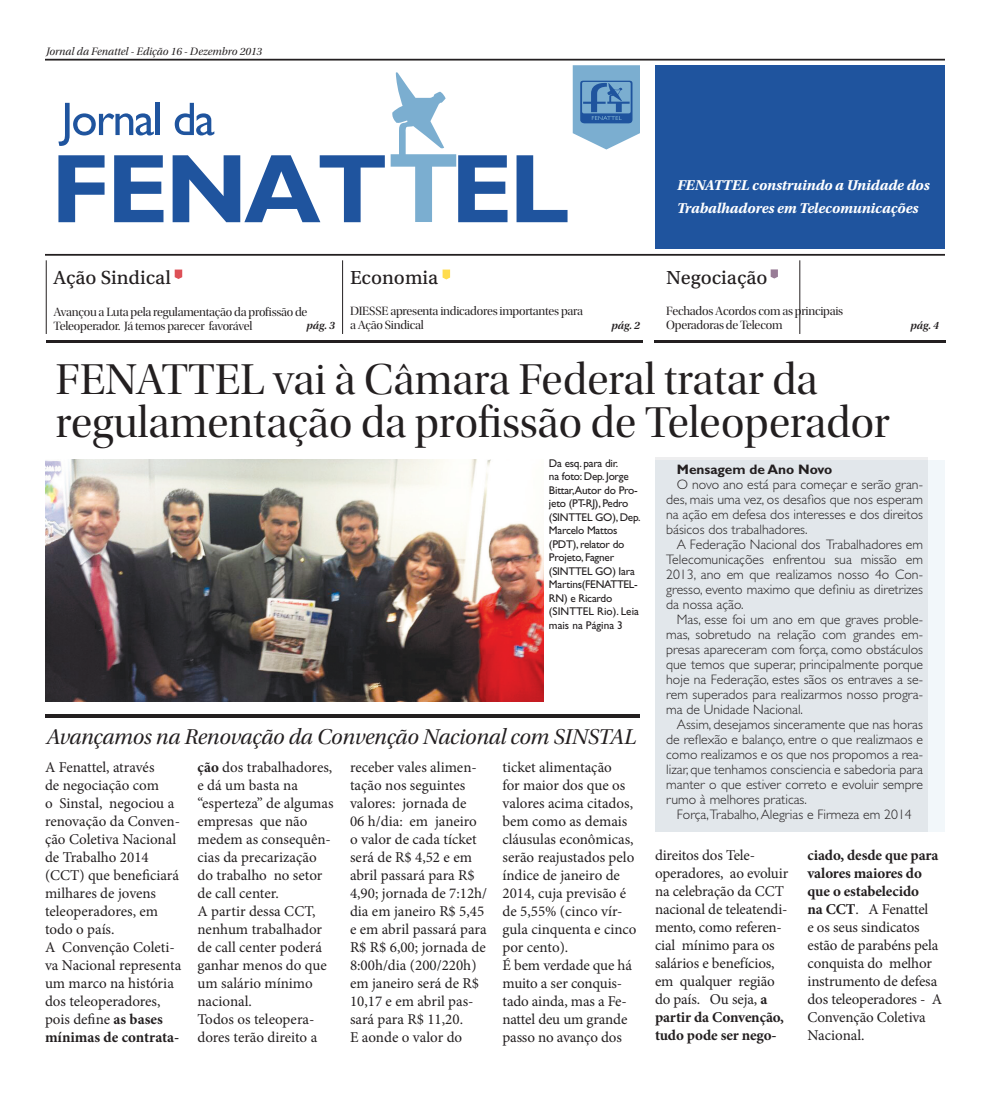
<style>
.page{position:relative;width:990px;height:1099px;background:#fff}
.page>*{position:absolute;margin:0;border:0;box-sizing:border-box;transform-origin:0 0}
.t1{font:45px/42.5px "Utopia Std Disp";color:#231f20}
.t2{font:22.5px "Utopia Std Subh It";letter-spacing:-.01em;color:#231f20}
.t3{font:20px "Utopia Std Capt";color:#231f20}
.t4{font:15px/18px "Minion Pro";letter-spacing:-.005em;color:#231f20}
.t5{font:italic 700 15px/22.5px "Utopia Std";letter-spacing:-.01em;color:#fff}
.t6{font:300 13.75px/15px "Gill Sans Std";color:#231f20;text-align:justify}
.t7{font:700 13.75px "Gill Sans Std";color:#231f20}
.t8{font:12.5px/13.8px "Utopia Std Disp";letter-spacing:-.02em;color:#231f20}
.t9{font:11.25px/13.5px "Gill Sans Std";letter-spacing:-.02em;color:#231f20}
.t10{font:11.25px "Utopia Std Subh It";color:#231f20}
.t11{font:11.25px "Utopia Std Semibold Subh It";letter-spacing:.005em;color:#231f20}
.s1{font-weight:700}
</style>
<div class="page">
<hr style="left:45px;top:59px;width:900px;height:2px;background:#231f20">
<div style="left:655px;top:460px;width:290px;height:372px;background:#e2e7eb"></div>
<div style="left:655px;top:65px;width:290px;height:184px;background:#1f549e"></div>
<hr style="left:45px;top:254px;width:900px;height:2px;background:#231f20">
<svg style="left:58px;top:103px;width:96px;height:43px"></svg>
<hr style="left:156px;top:103px;width:4px;height:32px;background:#1f549e">
<svg style="left:175px;top:103px;width:39px;height:32px"></svg>
<svg style="left:58px;top:155px;width:47px;height:67px"></svg>
<svg style="left:114px;top:155px;width:49px;height:67px"></svg>
<svg style="left:173px;top:155px;width:212px;height:67px"></svg>
<svg style="left:517px;top:155px;width:51px;height:67px"></svg>
<svg style="left:391px;top:72px;width:117px;height:150px"></svg>
<hr style="left:799px;top:260px;width:1px;height:74px;background:#231f20">
<hr style="left:342px;top:260px;width:1px;height:74px;background:#231f20">
<hr style="left:46px;top:260px;width:1px;height:74px;background:#231f20">
<svg style="left:175px;top:269px;width:7px;height:10px"></svg>
<svg style="left:443px;top:269px;width:7px;height:10px"></svg>
<svg style="left:771px;top:269px;width:7px;height:9px"></svg>
<svg style="left:573px;top:65px;width:67px;height:84px"></svg>
<hr style="left:45px;top:714px;width:595px;height:4px;background:#231f20">
<hr style="left:655px;top:340px;width:291px;height:3px;background:#231f20">
<hr style="left:46px;top:340px;width:597px;height:3px;background:#231f20">
<img style="left:45px;top:459px;width:499px;height:243px">
<p class="t10" style="left:46px;top:46px;width:218px">Jornal da Fenattel - Edição 16 - Dezembro 2013</p>
<p class="t5" style="left:677px;top:174px;width:254px">FENATTEL construindo a Unidade dos<br>Trabalhadores em Telecomunicações</p>
<p class="t3" style="left:54px;top:267px;width:119px">Ação Sindical</p>
<p class="t8" style="left:54px;top:305px;width:255px">Avançou a Luta pela regulamentação da profissão de<br>Teleoperador. Já temos parecer favorável</p>
<p class="t3" style="left:350px;top:267px;width:90px">Economia</p>
<p class="t8" style="left:350px;top:304px;width:235px">DIESSE apresenta indicadores importantes para a Ação Sindical</p>
<p class="t3" style="left:666px;top:267px;width:103px">Negociação</p>
<p class="t8" style="left:666px;top:304px;width:179px">Fechados Acordos com as principais<br>Operadoras de Telecom</p>
<p class="t11" style="left:306px;top:319px;width:30px">pág. 3</p>
<p class="t11" style="left:611px;top:319px;width:30px">pág. 2</p>
<p class="t11" style="left:910px;top:319px;width:30px">pág. 4</p>
<p class="t1" style="left:56px;top:359px;width:836px">FENATTEL vai à Câmara Federal tratar da regulamentação da profissão de Teleoperador</p>
<p class="t7" style="left:677px;top:461px;width:157px">Mensagem de Ano Novo</p>
<p class="t6" style="left:666px;top:477px;width:258px;text-indent:11px">O novo ano está para começar e serão gran&shy;des, mais uma vez, os desafios que nos esperam na ação em defesa dos interesses e dos direitos básicos dos trabalhadores.</p>
<p class="t6" style="left:666px;top:537px;width:258px;text-indent:11px">A Federação Nacional dos Trabalhadores em Telecomunicações enfrentou sua missão em 2013, ano em que realizamos nosso 4o Con&shy;gresso, evento maximo que definiu as diretrizes da nossa ação.</p>
<p class="t6" style="left:666px;top:612px;width:258px;text-indent:11px">Mas, esse foi um ano em que graves proble&shy;mas, sobretudo na relação com grandes em&shy;presas apareceram com força, como obstáculos que temos que superar, principalmente porque hoje na Federação, estes sãos os entraves a se&shy;rem superados para realizarmos nosso progra&shy;ma de Unidade Nacional.</p>
<p class="t6" style="left:666px;top:717px;width:258px;text-indent:11px">Assim, desejamos sinceramente que nas horas de reflexão e balanço, entre o que realizmaos e como realizamos e os que nos propomos a rea&shy;lizar, que tenhamos consciencia e sabedoria para manter o que estiver correto e evoluir sempre rumo à melhores praticas.</p>
<p class="t6" style="left:677px;top:807px;width:236px">Força,Trabalho, Alegrias e Firmeza em 2014</p>
<p class="t9" style="left:549px;top:456px;width:93px">Da esq. para dir.<br>na foto: Dep. Jorge<br>Bittar,Autor do Pro&shy;jeto (PT-RJ), Pedro (SINTTEL GO), Dep.<br>Marcelo Mattos (PDT), relator do<br>Projeto, Fagner (SINTTEL GO) Iara<br>Martins(FENATTEL-<br>RN) e Ricardo (SINTTEL Rio). Leia mais na Página 3</p>
<p class="t2" style="left:46px;top:724px;width:592px">Avançamos na Renovação da Convenção Nacional com SINSTAL</p>
<p class="t4" style="left:45px;top:758px;width:137px">A Fenattel, através<br>de negociação com<br>o Sinstal, negociou a renovação da Conven&shy;ção Coletiva Nacional de Trabalho 2014 (CCT) que beneficiará milhares de jovens teleoperadores, em todo o país.</p>
<p class="t4" style="left:45px;top:938px;width:138px">A Convenção Coleti&shy;va Nacional representa um marco na história dos teleoperadores, pois define <span class="s1">as bases mínimas de contrata-</span></p>
<p class="t4" style="left:198px;top:758px;width:138px"><span class="s1">ção</span> dos trabalhadores, e dá um basta na “esperteza” de algumas empresas que não medem as consequên&shy;cias da precarização do trabalho no setor de call center.</p>
<p class="t4" style="left:198px;top:902px;width:131px">A partir dessa CCT, nenhum trabalhador de call center poderá ganhar menos do que um salário mínimo nacional.</p>
<p class="t4" style="left:198px;top:1010px;width:121px">Todos os teleopera&shy;dores terão direito a</p>
<p class="t4" style="left:350px;top:758px;width:139px">receber vales alimen&shy;tação nos seguintes valores: jornada de<br>06 h/dia: em janeiro o valor de cada tícket será de R$ 4,52 e em abril passará para R$<br>4,90; jornada de 7:12h/ dia em janeiro R$ 5,45 e em abril passará para<br>R$ R$ 6,00; jornada de<br>8:00h/dia (200/220h) em janeiro será de R$<br>10,17 e em abril pas&shy;sará para R$ 11,20.</p>
<p class="t4" style="left:350px;top:1028px;width:114px">E aonde o valor do</p>
<p class="t4" style="left:502px;top:758px;width:136px">ticket alimentação<br>for maior dos que os valores acima citados, bem como as demais cláusulas econômicas, serão reajustados pelo índice de janeiro de<br>2014, cuja previsão é de 5,55% (cinco vír&shy;gula cinquenta e cinco por cento).</p>
<p class="t4" style="left:502px;top:956px;width:131px">É bem verdade que há muito a ser conquis&shy;tado ainda, mas a Fe&shy;nattel deu um grande passo no avanço dos</p>
<p class="t4" style="left:655px;top:846px;width:135px">direitos dos Tele&shy;operadores, ao evoluir na celebração da CCT nacional de teleatendi&shy;mento, como referen&shy;cial mínimo para os salários e benefícios, em qualquer região do país. Ou seja, <span class="s1">a partir da Convenção, tudo pode ser nego-</span></p>
<p class="t4" style="left:808px;top:846px;width:136px"><span class="s1">ciado, desde que para valores maiores do que o estabelecido<br>na CCT</span>. A Fenattel<br>e os seus sindicatos estão de parabéns pela conquista do melhor instrumento de defesa dos teleoperadores - A<br>Convenção Coletiva<br>Nacional.</p>
</div>
